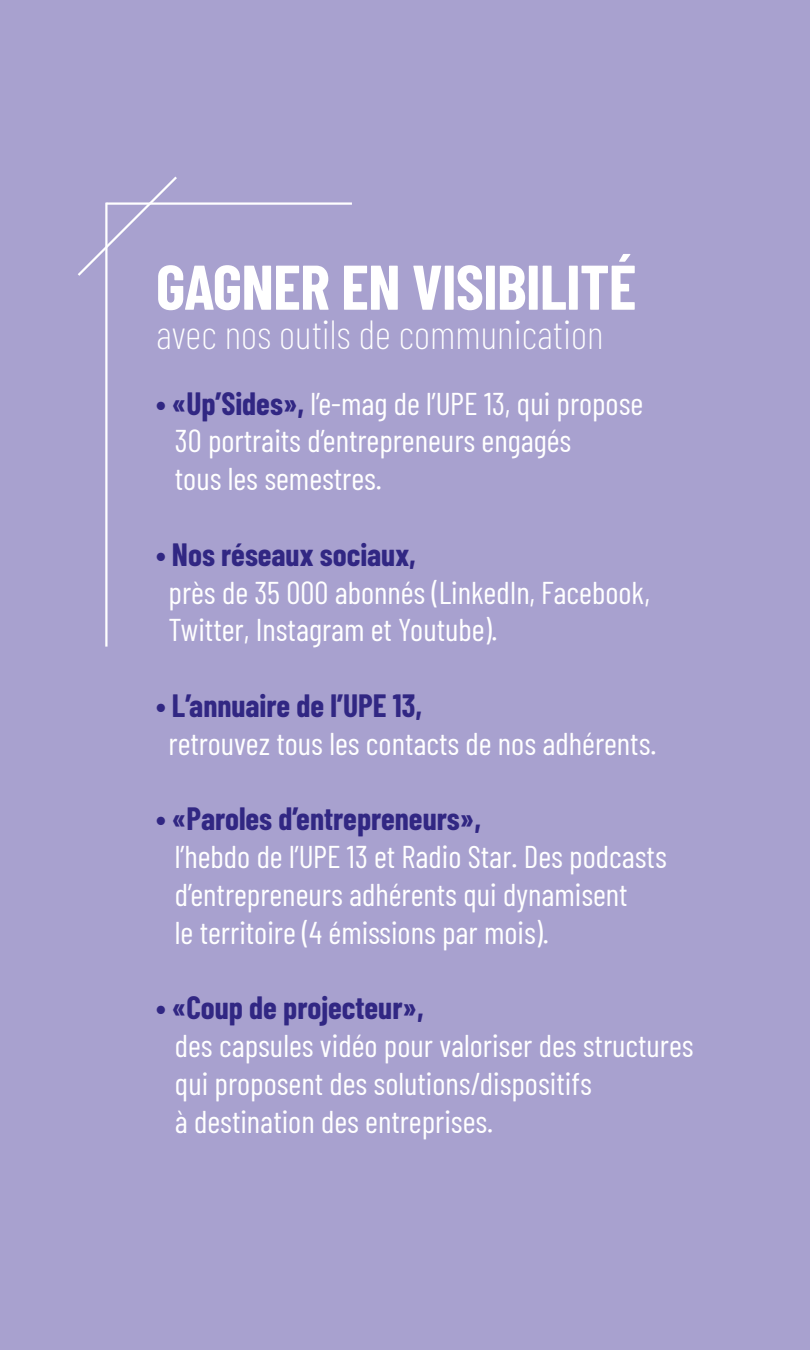
<style>
.page{position:relative;width:810px;height:1350px;background:#a8a1cf}
.page>*{position:absolute;margin:0;border:0;box-sizing:border-box;transform-origin:0 0}
.t1{font:700 63px "Barlow Condensed";letter-spacing:-.01em;color:#fff}
.t2{font:200 39.75px "Barlow Condensed";color:#fff}
.t3{font:31.5px/37.8px "Barlow Condensed";color:#fff}
.t4{font:700 31.5px "Barlow Condensed";color:#312783}
.s1{font-weight:700;color:#312783}
</style>
<div class="page">
<svg style="left:78px;top:176px;width:99px;height:100px"></svg>
<hr style="left:106px;top:202px;width:246px;height:3px;background:#fff">
<hr style="left:105px;top:203px;width:3px;height:444px;background:#fff">
<h1 class="t1" style="left:156px;top:242px;width:482px">GAGNER EN VISIBILITÉ</h1>
<p class="t2" style="left:156px;top:306px;width:449px">avec nos outils de communication</p>
<p class="t3" style="left:175px;top:382px;width:470px;text-indent:-19px"><span class="s1">• «Up’Sides»,</span> l’e-mag de l’UPE 13, qui propose<br>30 portraits d’entrepreneurs engagés<br>tous les semestres.</p>
<p class="t4" style="left:156px;top:532px;width:261px">• Nos réseaux sociaux,</p>
<p class="t3" style="left:169px;top:571px;width:483px">près de 35 000 abonnés (LinkedIn, Facebook,<br>Twitter, Instagram et Youtube).</p>
<p class="t4" style="left:156px;top:683px;width:268px">• L’annuaire de l’UPE 13,</p>
<p class="t3" style="left:169px;top:722px;width:489px">retrouvez tous les contacts de nos adhérents.</p>
<p class="t4" style="left:156px;top:797px;width:327px">• «Paroles d’entrepreneurs»,</p>
<p class="t3" style="left:175px;top:836px;width:493px">l’hebdo de l’UPE 13 et Radio Star. Des podcasts d’entrepreneurs adhérents qui dynamisent<br>le territoire (4 émissions par mois).</p>
<p class="t4" style="left:156px;top:986px;width:269px">• «Coup de projecteur»,</p>
<p class="t3" style="left:175px;top:1025px;width:520px">des capsules vidéo pour valoriser des structures qui proposent des solutions/dispositifs<br>à destination des entreprises.</p>
</div>
